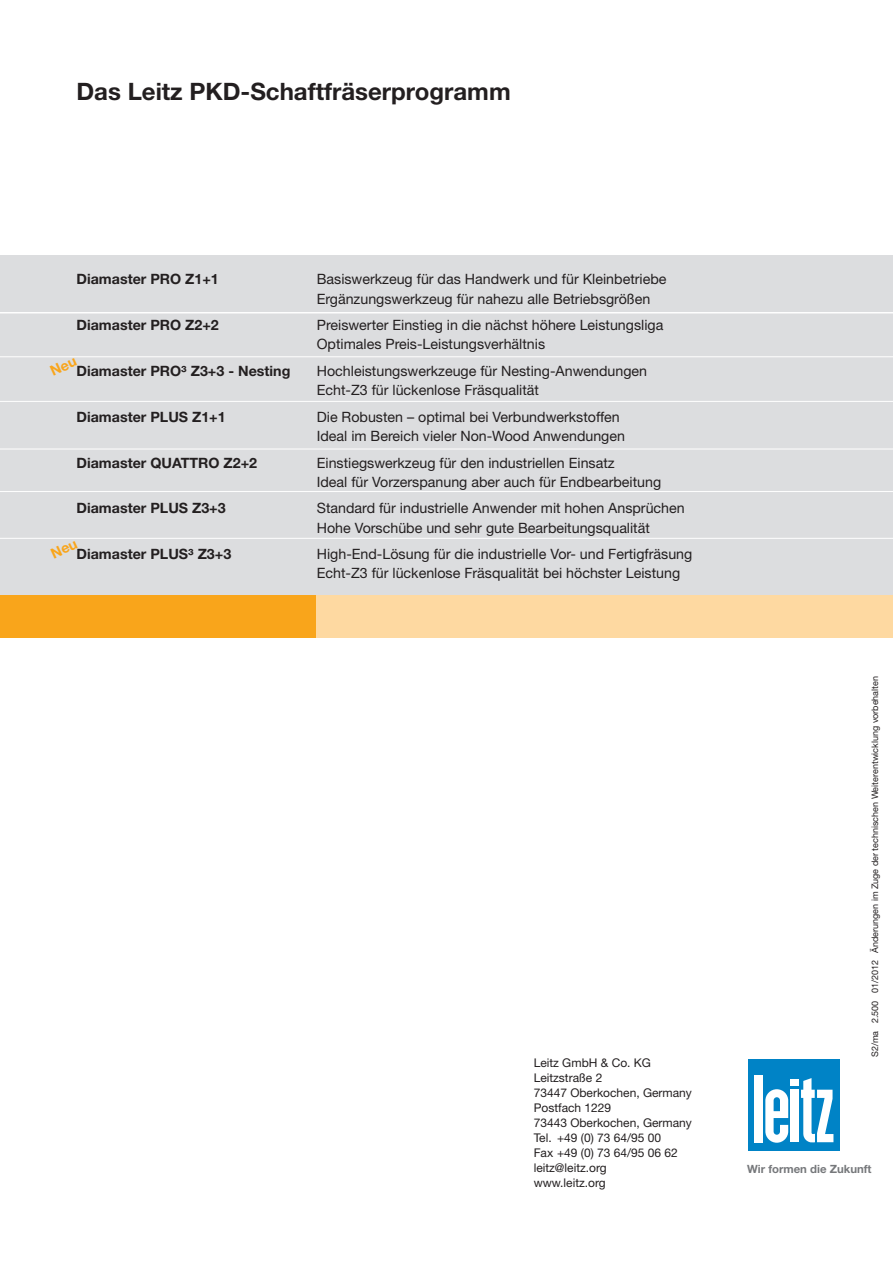
<style>
.page{position:relative;width:893px;height:1263px;background:#fff}
.page>*{position:absolute;margin:0;border:0;box-sizing:border-box;transform-origin:0 0}
.t1{font:700 24px "Helvetica Neue LT Pro";color:#231f20}
.t2{font:14.25px/19.2px "Helvetica Neue LT Pro";color:#231f20}
.t3{font:700 14.25px "Helvetica Neue LT Pro";color:#231f20}
.t4{font:12px/15px "Helvetica Neue LT Pro";color:#231f20}
.t5{font:700 11.4px "Helvetica Neue LT Pro";color:#76787b}
.t6{font:9px "Helvetica Neue LT Pro";color:#231f20}
</style>
<div class="page">
<div style="left:0;top:255px;width:893px;height:340px;background:#dcdddf"></div>
<div style="left:748px;top:1059px;width:91px;height:91px;background:#0083c6"></div>
<div style="left:790px;top:1079px;width:9px;height:7px;background:#fff"></div>
<div style="left:790px;top:1090px;width:9px;height:52px;background:#fff"></div>
<div style="left:755px;top:1075px;width:8px;height:67px;background:#fff"></div>
<svg style="left:765px;top:1089px;width:23px;height:54px"></svg>
<svg style="left:801px;top:1078px;width:32px;height:65px"></svg>
<div style="left:0;top:595px;width:317px;height:43px;background:#f9a51b"></div>
<div style="left:317px;top:595px;width:576px;height:43px;background:#fed9a1"></div>
<hr style="left:0;top:313px;width:893px;height:1px;background:#fff">
<hr style="left:0;top:312px;width:893px;height:1px;background:#fff">
<hr style="left:0;top:356px;width:893px;height:1px;background:#fff">
<hr style="left:0;top:401px;width:893px;height:1px;background:#fff">
<hr style="left:0;top:449px;width:893px;height:1px;background:#fff">
<hr style="left:0;top:491px;width:893px;height:1px;background:#fff">
<hr style="left:0;top:538px;width:893px;height:1px;background:#fff">
<h1 class="t1" style="left:77px;top:77px;width:436px">Das Leitz PKD-Schaftfräserprogramm</h1>
<p class="t3" style="left:77px;top:271px;width:144px">Diamaster PRO Z1+1</p>
<p class="t3" style="left:77px;top:316px;width:144px">Diamaster PRO Z2+2</p>
<p class="t3" style="left:77px;top:362px;width:215px">Diamaster PRO³ Z3+3 - Nesting</p>
<p class="t3" style="left:77px;top:408px;width:151px">Diamaster PLUS Z1+1</p>
<p class="t3" style="left:77px;top:454px;width:182px">Diamaster QUATTRO Z2+2</p>
<p class="t3" style="left:77px;top:499px;width:151px">Diamaster PLUS Z3+3</p>
<p class="t3" style="left:77px;top:545px;width:156px">Diamaster PLUS³ Z3+3</p>
<p class="t2" style="left:317px;top:270px;width:351px">Basiswerkzeug für das Handwerk und für Kleinbetriebe<br>Ergänzungswerkzeug für nahezu alle Betriebsgrößen</p>
<p class="t2" style="left:317px;top:315px;width:348px">Preiswerter Einstieg in die nächst höhere Leistungsliga<br>Optimales Preis-Leistungsverhältnis</p>
<p class="t2" style="left:317px;top:361px;width:332px">Hochleistungswerkzeuge für Nesting-Anwendungen<br>Echt-Z3 für lückenlose Fräsqualität</p>
<p class="t2" style="left:317px;top:407px;width:310px">Die Robusten – optimal bei Verbundwerkstoffen<br>Ideal im Bereich vieler Non-Wood Anwendungen</p>
<p class="t2" style="left:317px;top:453px;width:346px">Einstiegswerkzeug für den industriellen Einsatz<br>Ideal für Vorzerspanung aber auch für Endbearbeitung</p>
<p class="t2" style="left:317px;top:498px;width:369px">Standard für industrielle Anwender mit hohen Ansprüchen<br>Hohe Vorschübe und sehr gute Bearbeitungsqualität</p>
<p class="t2" style="left:317px;top:544px;width:377px">High-End-Lösung für die industrielle Vor- und Fertigfräsung<br>Echt-Z3 für lückenlose Fräsqualität bei höchster Leistung</p>
<p class="t4" style="left:534px;top:1055px;width:160px">Leitz GmbH &amp; Co. KG<br>Leitzstraße 2<br>73447 Oberkochen, Germany<br>Postfach 1229<br>73443 Oberkochen, Germany<br>Tel. +49 (0) 73 64/95 00<br>Fax +49 (0) 73 64/95 06 62 leitz@leitz.org<br>www.leitz.org</p>
<p class="t6" style="left:870px;top:1057px;width:383px;rotate:-90deg">S2/ma 2.500 01/2012 Änderungen im Zuge der technischen Weiterentwicklung vorbehalten</p>
<p class="t5" style="left:747px;top:1162px;width:126px">Wir formen die Zukunft</p>
</div>
